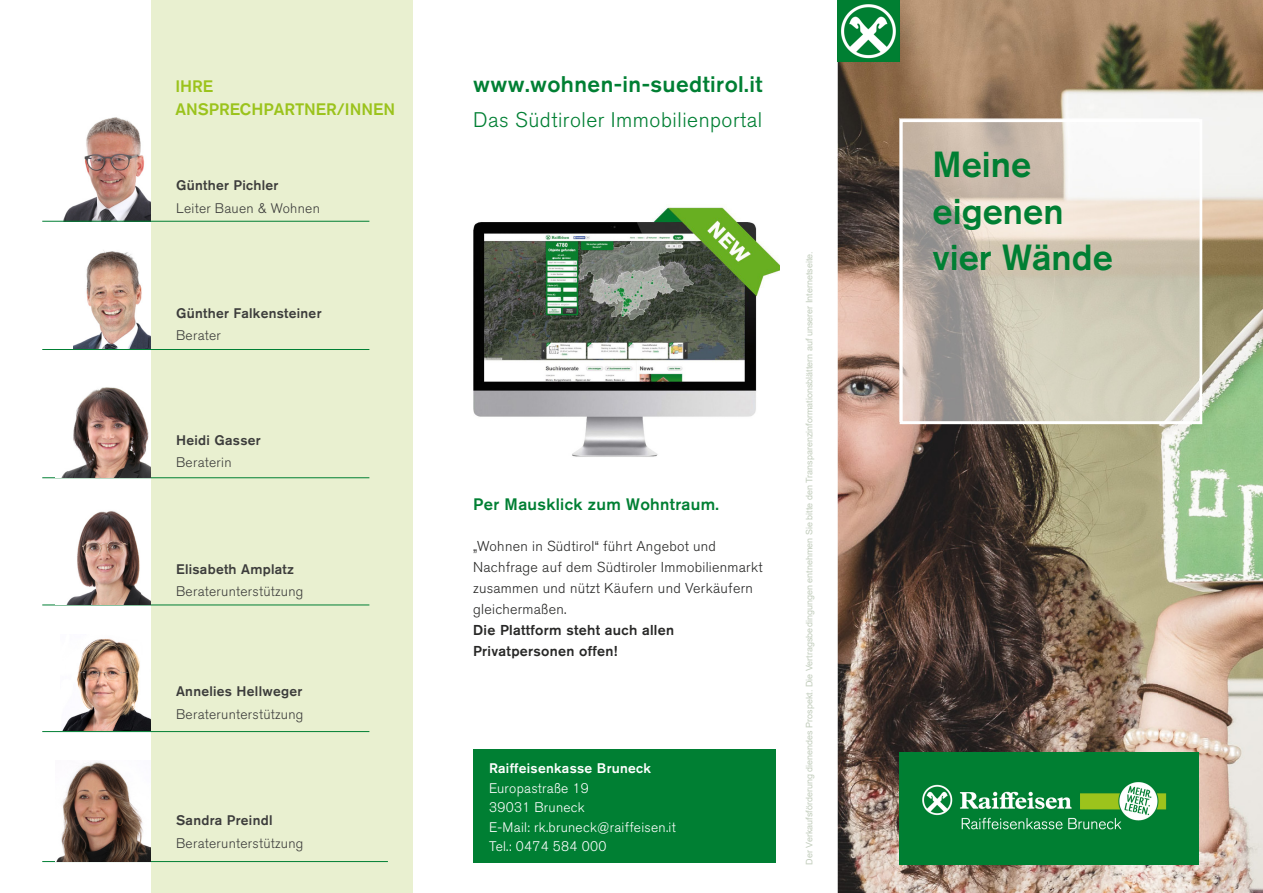
<style>
.page{position:relative;width:1263px;height:893px;background:#fff}
.page>*{position:absolute;margin:0;border:0;box-sizing:border-box;transform-origin:0 0}
.t1{font:500 36px/46.5px "Akzidenz Grotesk BQ";color:#007f33}
.t2{font:500 22.5px "Akzidenz Grotesk BQ";letter-spacing:.02em;color:#007f33}
.t3{font:300 21px "Akzidenz Grotesk BQ";letter-spacing:.025em;color:#007f33}
.t4{font:500 16.5px/22.5px "Akzidenz Grotesk BQ";color:#9bc31c}
.t5{font:500 16.5px "Akzidenz Grotesk BQ";letter-spacing:.02em;color:#007f33}
.t6{font:300 14.25px/21px "Akzidenz Grotesk BQ";letter-spacing:.02em;color:#282827}
.t7{font:500 14.25px/21px "Akzidenz Grotesk BQ";letter-spacing:.02em;color:#282827}
.t8{font:300 13.8px "Akzidenz Grotesk BQ";letter-spacing:.02em;color:#3c3c3b}
.t9{font:500 13.8px "Akzidenz Grotesk BQ";letter-spacing:.02em;color:#3c3c3b}
.t10{font:300 13.8px/19.5px "Akzidenz Grotesk BQ";letter-spacing:.02em;color:#fff}
.t11{font:500 13.8px "Akzidenz Grotesk BQ";letter-spacing:.02em;color:#fff}
.t12{font:9px "Arial";color:#c1ccbb}
</style>
<div class="page">
<img style="left:55px;top:117px;width:96px;height:104px">
<div style="left:473px;top:750px;width:302px;height:113px;background:#007f33"></div>
<div style="left:151px;top:0;width:261px;height:893px;background:#e9f0d0"></div>
<img style="left:838px;top:0;width:425px;height:157px">
<img style="left:838px;top:157px;width:105px;height:736px">
<img style="left:1158px;top:157px;width:105px;height:736px">
<img style="left:943px;top:424px;width:215px;height:469px">
<img style="left:838px;top:0;width:61px;height:62px">
<div style="left:899px;top:752px;width:299px;height:113px;background:#007f33"></div>
<img style="left:922px;top:782px;width:245px;height:48px">
<img style="left:899px;top:119px;width:299px;height:303px">
<div style="left:900px;top:119px;width:302px;height:305px;border:3px solid #fff"></div>
<img style="left:73px;top:250px;width:78px;height:99px">
<img style="left:62px;top:638px;width:89px;height:93px">
<hr style="left:42px;top:221px;width:327px;height:1px;background:#007f33">
<hr style="left:42px;top:349px;width:327px;height:1px;background:#007f33">
<hr style="left:42px;top:477px;width:327px;height:1px;background:#007f33">
<hr style="left:42px;top:605px;width:327px;height:1px;background:#007f33">
<hr style="left:42px;top:731px;width:327px;height:1px;background:#007f33">
<hr style="left:42px;top:861px;width:346px;height:1px;background:#007f33">
<img style="left:473px;top:207px;width:306px;height:250px">
<img style="left:62px;top:387px;width:89px;height:90px">
<img style="left:66px;top:511px;width:85px;height:94px">
<img style="left:56px;top:761px;width:95px;height:100px">
<h3 class="t4" style="left:175px;top:75px;width:221px">IHRE<br>ANSPRECHPARTNER/INNEN</h3>
<h3 class="t9" style="left:176px;top:177px;width:104px">Günther Pichler</h3>
<h3 class="t8" style="left:176px;top:200px;width:145px">Leiter Bauen &amp; Wohnen</h3>
<h3 class="t9" style="left:176px;top:304px;width:147px">Günther Falkensteiner</h3>
<h3 class="t8" style="left:176px;top:328px;width:46px">Berater</h3>
<h3 class="t9" style="left:176px;top:431px;width:86px">Heidi Gasser</h3>
<h3 class="t8" style="left:176px;top:455px;width:57px">Beraterin</h3>
<h3 class="t9" style="left:176px;top:561px;width:119px">Elisabeth Amplatz</h3>
<h3 class="t8" style="left:176px;top:584px;width:129px">Beraterunterstützung</h3>
<h3 class="t9" style="left:176px;top:683px;width:128px">Annelies Hellweger</h3>
<h3 class="t8" style="left:176px;top:706px;width:129px">Beraterunterstützung</h3>
<h3 class="t9" style="left:176px;top:812px;width:98px">Sandra Preindl</h3>
<h3 class="t8" style="left:176px;top:835px;width:129px">Beraterunterstützung</h3>
<h2 class="t2" style="left:473px;top:71px;width:291px">www.wohnen-in-suedtirol.it</h2>
<h3 class="t3" style="left:473px;top:107px;width:291px">Das Südtiroler Immobilienportal</h3>
<h3 class="t5" style="left:473px;top:494px;width:247px">Per Mausklick zum Wohntraum.</h3>
<h3 class="t6" style="left:473px;top:535px;width:291px">„Wohnen in Südtirol“ führt Angebot und Nachfrage auf dem Südtiroler Immobilienmarkt zusammen und nützt Käufern und Verkäufern gleichermaßen.</h3>
<h3 class="t7" style="left:473px;top:619px;width:202px">Die Plattform steht auch allen<br>Privatpersonen offen!</h3>
<h3 class="t11" style="left:489px;top:760px;width:164px">Raiffeisenkasse Bruneck</h3>
<h3 class="t10" style="left:489px;top:778px;width:188px">Europastraße 19<br>39031 Bruneck<br>E-Mail: rk.bruneck@raiffeisen.it<br>Tel.: 0474 584 000</h3>
<p class="t12" style="left:803px;top:865px;width:615px;rotate:-90deg">Der Verkaufsförderung dienendes Prospekt. Die Vertragsbedingungen entnehmen Sie bitte den Transparenzinformationsblättern auf unserer Internetseite.</p>
<h1 class="t1" style="left:932px;top:141px;width:182px">Meine eigenen vier Wände</h1>
</div>
